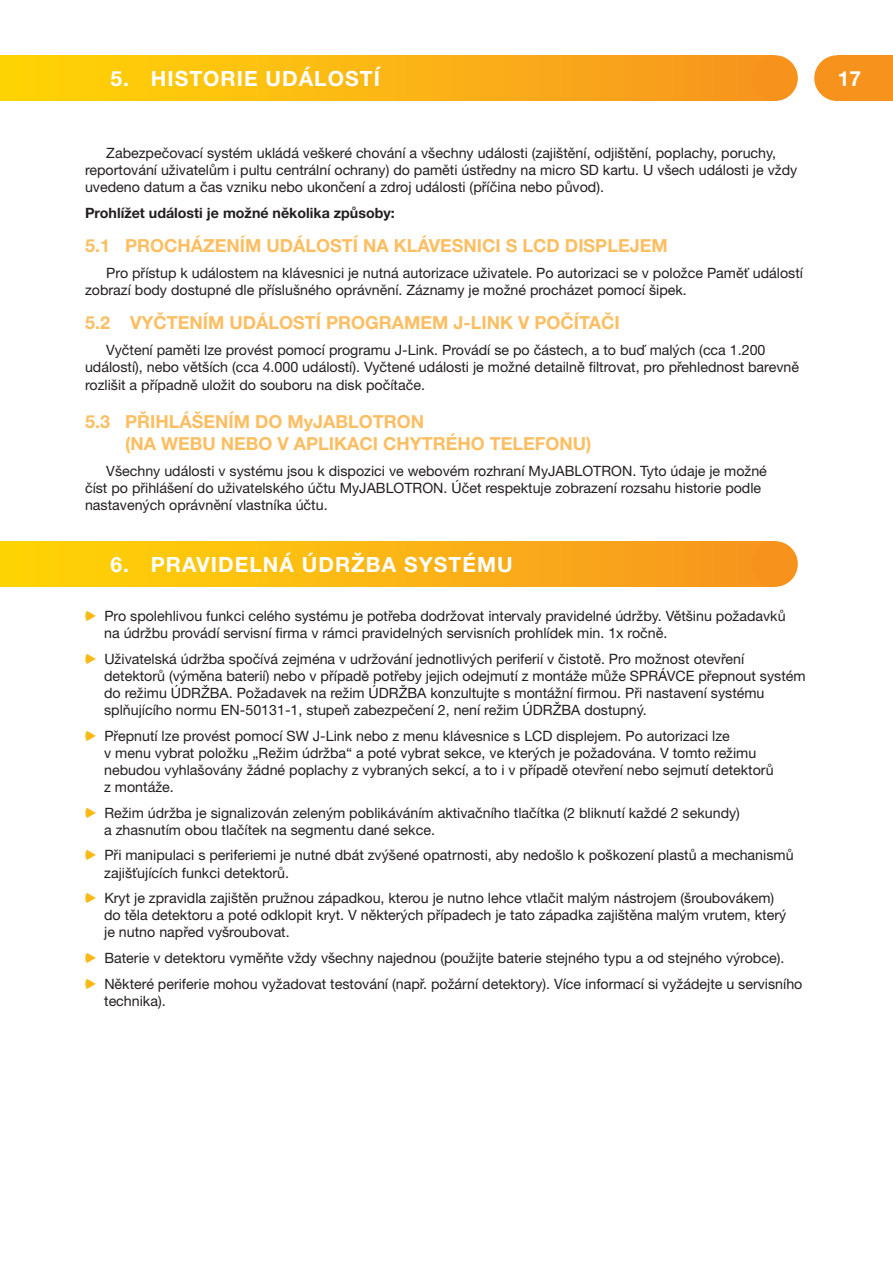
<style>
.page{position:relative;width:893px;height:1263px;background:#fff}
.page>*{position:absolute;margin:0;border:0;box-sizing:border-box;transform-origin:0 0}
.t1{font:700 21px "Helvetica Neue CE";letter-spacing:.05em;color:#fff}
.t2{font:700 18px/21.6px "Helvetica Neue LT Pro";color:#fdbe62}
.t3{font:14.25px/17.1px "Helvetica Neue LT Pro";color:#231f20}
.t4{font:700 14.25px "Helvetica Neue LT Pro";color:#231f20}
.s1{font-family:"Jablosip";color:#fcb814}
</style>
<div class="page">
<div style="left:837px;top:55px;width:56px;height:46px;background:#f7931d"></div>
<div style="left:814px;top:55px;width:46px;height:46px;background:#f7931d;border-radius:50%"></div>
<div style="left:0;top:55px;width:775px;height:46px;background:linear-gradient(to right,#ffd606,#f79521)"></div>
<div style="left:752px;top:55px;width:46px;height:46px;background:#f7931d;border-radius:50%"></div>
<div style="left:0;top:541px;width:775px;height:46px;background:linear-gradient(to right,#ffd606,#f79521)"></div>
<div style="left:752px;top:541px;width:46px;height:46px;background:#f7931d;border-radius:50%"></div>
<h1 class="t1" style="left:111px;top:71px;width:271px">5. HISTORIE UDÁLOSTÍ</h1>
<p class="t3" style="left:85px;top:145px;width:714px;text-indent:21px">Zabezpečovací systém ukládá veškeré chování a všechny události (zajištění, odjištění, poplachy, poruchy, reportování uživatelům i pultu centrální ochrany) do paměti ústředny na micro SD kartu. U všech události je vždy uvedeno datum a čas vzniku nebo ukončení a zdroj události (příčina nebo původ).</p>
<p class="t4" style="left:85px;top:208px;width:311px">Prohlížet události je možné několika způsoby:</p>
<p class="t2" style="left:85px;top:237px;width:584px">5.1 PROCHÁZENÍM UDÁLOSTÍ NA KLÁVESNICI S LCD DISPLEJEM</p>
<p class="t3" style="left:85px;top:266px;width:719px;text-indent:21px">Pro přístup k událostem na klávesnici je nutná autorizace uživatele. Po autorizaci se v položce Paměť událostí zobrazí body dostupné dle příslušného oprávnění. Záznamy je možné procházet pomocí šipek.</p>
<p class="t2" style="left:85px;top:314px;width:536px">5.2 VYČTENÍM UDÁLOSTÍ PROGRAMEM J-LINK V POČÍTAČI</p>
<p class="t3" style="left:85px;top:343px;width:715px;text-indent:21px">Vyčtení paměti lze provést pomocí programu J-Link. Provádí se po částech, a to buď malých (cca 1.200 událostí), nebo větších (cca 4.000 událostí). Vyčtené události je možné detailně filtrovat, pro přehlednost barevně rozlišit a případně uložit do souboru na disk počítače.</p>
<p class="t2" style="left:125px;top:413px;width:468px;text-indent:-40px">5.3 PŘIHLÁŠENÍM DO MyJABLOTRON<br>(NA WEBU NEBO V APLIKACI CHYTRÉHO TELEFONU)</p>
<p class="t3" style="left:85px;top:463px;width:683px;text-indent:21px">Všechny události v systému jsou k dispozici ve webovém rozhraní MyJABLOTRON. Tyto údaje je možné číst po přihlášení do uživatelského účtu MyJABLOTRON. Účet respektuje zobrazení rozsahu historie podle nastavených oprávnění vlastníka účtu.</p>
<h1 class="t1" style="left:111px;top:557px;width:404px">6. PRAVIDELNÁ ÚDRŽBA SYSTÉMU</h1>
<p class="t3" style="left:104px;top:609px;width:683px;text-indent:-19px"><span class="s1">A</span> Pro spolehlivou funkci celého systému je potřeba dodržovat intervaly pravidelné údržby. Většinu požadavků na údržbu provádí servisní firma v rámci pravidelných servisních prohlídek min. 1x ročně.</p>
<p class="t3" style="left:104px;top:652px;width:703px;text-indent:-19px"><span class="s1">A</span> Uživatelská údržba spočívá zejména v udržování jednotlivých periferií v čistotě. Pro možnost otevření detektorů (výměna baterií) nebo v případě potřeby jejich odejmutí z montáže může SPRÁVCE přepnout systém do režimu ÚDRŽBA. Požadavek na režim ÚDRŽBA konzultujte s montážní firmou. Při nastavení systému splňujícího normu EN-50131-1, stupeň zabezpečení 2, není režim ÚDRŽBA dostupný.</p>
<p class="t3" style="left:104px;top:729px;width:671px;text-indent:-19px"><span class="s1">A</span> Přepnutí lze provést pomocí SW J-Link nebo z menu klávesnice s LCD displejem. Po autorizaci lze<br>v menu vybrat položku „Režim údržba“ a poté vybrat sekce, ve kterých je požadována. V tomto režimu nebudou vyhlašovány žádné poplachy z vybraných sekcí, a to i v případě otevření nebo sejmutí detektorů z montáže.</p>
<p class="t3" style="left:104px;top:806px;width:637px;text-indent:-19px"><span class="s1">A</span> Režim údržba je signalizován zeleným poblikáváním aktivačního tlačítka (2 bliknutí každé 2 sekundy) a zhasnutím obou tlačítek na segmentu dané sekce.</p>
<p class="t3" style="left:104px;top:848px;width:691px;text-indent:-19px"><span class="s1">A</span> Při manipulaci s periferiemi je nutné dbát zvýšené opatrnosti, aby nedošlo k poškození plastů a mechanismů zajišťujících funkci detektorů.</p>
<p class="t3" style="left:104px;top:891px;width:684px;text-indent:-19px"><span class="s1">A</span> Kryt je zpravidla zajištěn pružnou západkou, kterou je nutno lehce vtlačit malým nástrojem (šroubovákem) do těla detektoru a poté odklopit kryt. V některých případech je tato západka zajištěna malým vrutem, který je nutno napřed vyšroubovat.</p>
<p class="t3" style="left:85px;top:946px;width:719px;line-height:25.7px"><span class="s1">A</span> Baterie v detektoru vyměňte vždy všechny najednou (použijte baterie stejného typu a od stejného výrobce).<br><span class="s1">A</span> Některé periferie mohou vyžadovat testování (např. požární detektory). Více informací si vyžádejte u servisního</p>
<p class="t3" style="left:104px;top:993px;width:63px">technika).</p>
<h1 class="t1" style="left:838px;top:71px;width:25px">17</h1>
</div>
